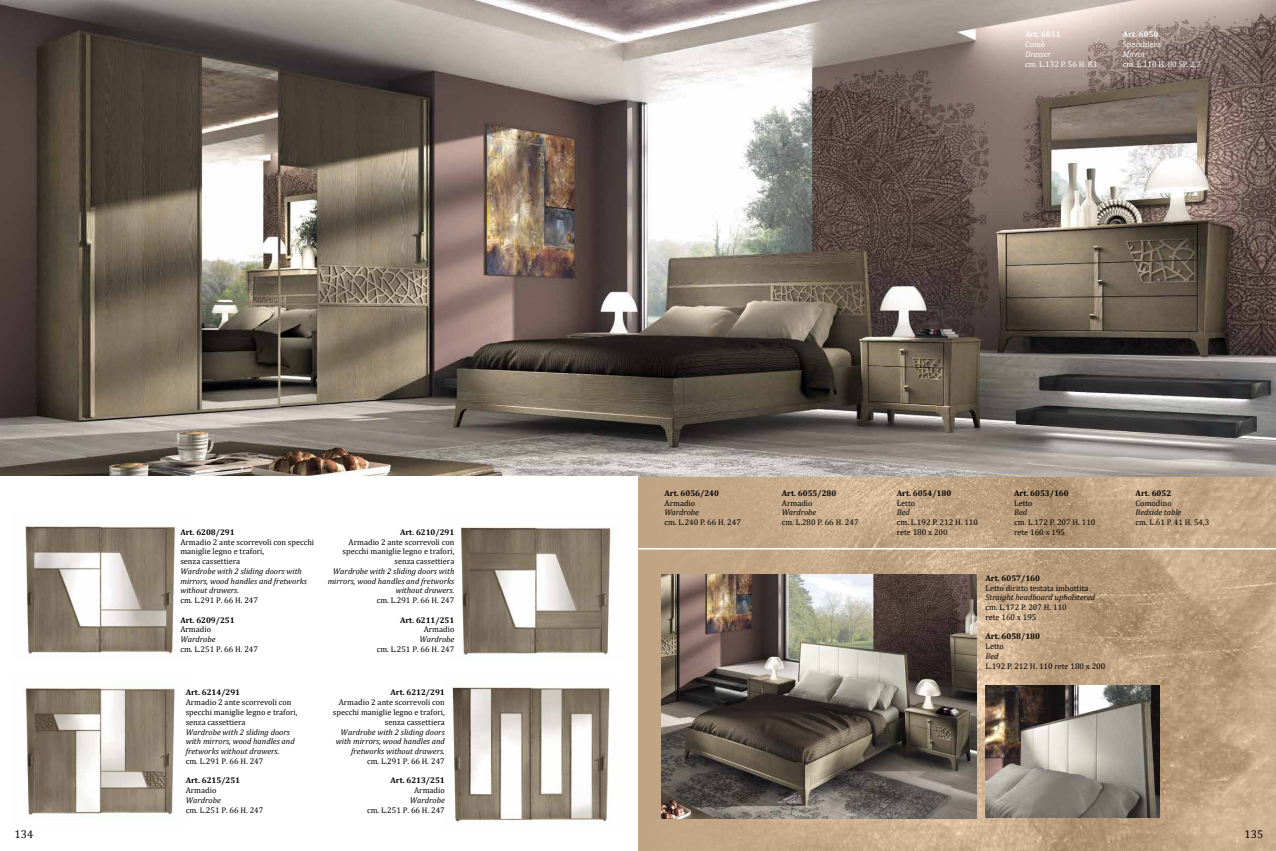
<style>
.page{position:relative;width:1276px;height:851px;background:#fff}
.page>*{position:absolute;margin:0;border:0;box-sizing:border-box;transform-origin:0 0}
.t1{font:11.25px "Cambria";color:#000}
.t2{font:8.25px/9.8px "Cambria";color:#000}
.t3{font:italic 8.25px/9.8px "Cambria";color:#000}
.t4{font:700 8.25px "Cambria";color:#000}
.t5{font:8.25px "Cambria";color:#fff}
.t6{font:700 8.25px "Cambria";color:#fff}
.t7{font:italic 8.25px "Cambria";color:#fff}
</style>
<div class="page">
<svg style="left:638px;top:476px;width:638px;height:374px;background:#c1a584"></svg>
<img style="left:0;top:0;width:1276px;height:476px">
<img style="left:661px;top:574px;width:315px;height:244px">
<img style="left:985px;top:685px;width:174px;height:132px">
<hr style="left:636px;top:548px;width:640px;height:1px;background:#fff">
<img style="left:25px;top:526px;width:150px;height:128px">
<img style="left:460px;top:527px;width:151px;height:128px">
<img style="left:25px;top:688px;width:150px;height:128px">
<img style="left:452px;top:687px;width:159px;height:135px">
<p class="t4" style="left:180px;top:526px;width:56px">Art. 6208/291</p>
<p class="t2" style="left:180px;top:536px;width:135px">Armadio 2 ante scorrevoli con specchi maniglie legno e trafori,<br>senza cassettiera</p>
<p class="t3" style="left:180px;top:565px;width:128px">Wardrobe with 2 sliding doors with mirrors, wood handles and fretworks without drawers.</p>
<p class="t2" style="left:180px;top:595px;width:79px">cm. L.291 P. 66 H. 247</p>
<p class="t4" style="left:180px;top:614px;width:56px">Art. 6209/251</p>
<p class="t2" style="left:180px;top:624px;width:32px">Armadio</p>
<p class="t3" style="left:180px;top:634px;width:37px">Wardrobe</p>
<p class="t2" style="left:180px;top:644px;width:79px">cm. L.251 P. 66 H. 247</p>
<p class="t4" style="left:400px;top:526px;width:56px">Art. 6210/291</p>
<p class="t2" style="left:342px;top:536px;width:113px;text-align:right">Armadio 2 ante scorrevoli con specchi maniglie legno e trafori, senza cassettiera</p>
<p class="t3" style="left:328px;top:565px;width:128px;text-align:right">Wardrobe with 2 sliding doors with mirrors, wood handles and fretworks without drawers.</p>
<p class="t2" style="left:377px;top:595px;width:79px">cm. L.291 P. 66 H. 247</p>
<p class="t4" style="left:400px;top:614px;width:56px">Art. 6211/251</p>
<p class="t2" style="left:424px;top:624px;width:32px">Armadio</p>
<p class="t3" style="left:419px;top:634px;width:37px">Wardrobe</p>
<p class="t2" style="left:377px;top:644px;width:79px">cm. L.251 P. 66 H. 247</p>
<p class="t4" style="left:186px;top:686px;width:56px">Art. 6214/291</p>
<p class="t2" style="left:186px;top:697px;width:113px">Armadio 2 ante scorrevoli con specchi maniglie legno e trafori, senza cassettiera</p>
<p class="t3" style="left:186px;top:726px;width:110px">Wardrobe with 2 sliding doors with mirrors, wood handles and fretworks without drawers.</p>
<p class="t2" style="left:186px;top:756px;width:79px">cm. L.291 P. 66 H. 247</p>
<p class="t4" style="left:186px;top:774px;width:56px">Art. 6215/251</p>
<p class="t2" style="left:186px;top:785px;width:32px">Armadio</p>
<p class="t3" style="left:186px;top:794px;width:37px">Wardrobe</p>
<p class="t2" style="left:186px;top:804px;width:79px">cm. L.251 P. 66 H. 247</p>
<p class="t4" style="left:390px;top:686px;width:56px">Art. 6212/291</p>
<p class="t2" style="left:333px;top:697px;width:113px;text-align:right">Armadio 2 ante scorrevoli con specchi maniglie legno e trafori, senza cassettiera</p>
<p class="t3" style="left:336px;top:726px;width:110px;text-align:right">Wardrobe with 2 sliding doors with mirrors, wood handles and fretworks without drawers.</p>
<p class="t2" style="left:367px;top:756px;width:79px">cm. L.291 P. 66 H. 247</p>
<p class="t4" style="left:390px;top:774px;width:56px">Art. 6213/251</p>
<p class="t2" style="left:414px;top:785px;width:32px">Armadio</p>
<p class="t3" style="left:410px;top:794px;width:37px">Wardrobe</p>
<p class="t2" style="left:367px;top:804px;width:79px">cm. L.251 P. 66 H. 247</p>
<p class="t6" style="left:1025px;top:29px;width:37px">Art. 6051</p>
<p class="t5" style="left:1025px;top:39px;width:22px">Comò</p>
<p class="t7" style="left:1025px;top:48px;width:27px">Dresser</p>
<p class="t5" style="left:1025px;top:59px;width:74px">cm. L.132 P. 56 H. 83</p>
<p class="t6" style="left:1123px;top:29px;width:37px">Art. 6050</p>
<p class="t5" style="left:1123px;top:39px;width:40px">Specchiera</p>
<p class="t7" style="left:1123px;top:48px;width:24px">Mirror</p>
<p class="t5" style="left:1123px;top:59px;width:79px">cm. L.110 H. 80 SP. 2,7</p>
<p class="t4" style="left:664px;top:487px;width:56px">Art. 6056/240</p>
<p class="t2" style="left:664px;top:497px;width:32px">Armadio</p>
<p class="t3" style="left:664px;top:507px;width:36px">Wardrobe</p>
<p class="t2" style="left:664px;top:517px;width:78px">cm. L.240 P. 66 H. 247</p>
<p class="t4" style="left:782px;top:487px;width:56px">Art. 6055/280</p>
<p class="t2" style="left:782px;top:497px;width:32px">Armadio</p>
<p class="t3" style="left:782px;top:507px;width:36px">Wardrobe</p>
<p class="t2" style="left:782px;top:517px;width:78px">cm. L.280 P. 66 H. 247</p>
<p class="t4" style="left:897px;top:487px;width:56px">Art. 6054/180</p>
<p class="t2" style="left:897px;top:497px;width:20px">Letto</p>
<p class="t3" style="left:897px;top:507px;width:15px">Bed</p>
<p class="t2" style="left:897px;top:517px;width:83px">cm. L.192 P. 212 H. 110 rete 180 x 200</p>
<p class="t4" style="left:1014px;top:487px;width:56px">Art. 6053/160</p>
<p class="t2" style="left:1014px;top:497px;width:20px">Letto</p>
<p class="t3" style="left:1014px;top:507px;width:15px">Bed</p>
<p class="t2" style="left:1014px;top:517px;width:83px">cm. L.172 P. 207 H. 110 rete 160 x 195</p>
<p class="t4" style="left:985px;top:572px;width:56px">Art. 6057/160</p>
<p class="t2" style="left:985px;top:582px;width:104px">Letto diritto testata imbottita</p>
<p class="t3" style="left:985px;top:592px;width:111px">Straight headboard upholstered</p>
<p class="t2" style="left:985px;top:602px;width:83px">cm. L.172 P. 207 H. 110 rete 160 x 195</p>
<p class="t4" style="left:985px;top:630px;width:56px">Art. 6058/180</p>
<p class="t2" style="left:985px;top:641px;width:20px">Letto</p>
<p class="t3" style="left:985px;top:650px;width:15px">Bed</p>
<p class="t2" style="left:985px;top:660px;width:121px">L.192 P. 212 H. 110 rete 180 x 200</p>
<p class="t4" style="left:1135px;top:487px;width:37px">Art. 6052</p>
<p class="t2" style="left:1135px;top:497px;width:38px">Comodino</p>
<p class="t3" style="left:1135px;top:507px;width:47px">Bedside table</p>
<p class="t2" style="left:1135px;top:517px;width:75px">cm. L.61 P. 41 H. 54,3</p>
<h1 class="t1" style="left:15px;top:827px;width:20px">134</h1>
<h1 class="t1" style="left:1244px;top:827px;width:20px">135</h1>
</div>
